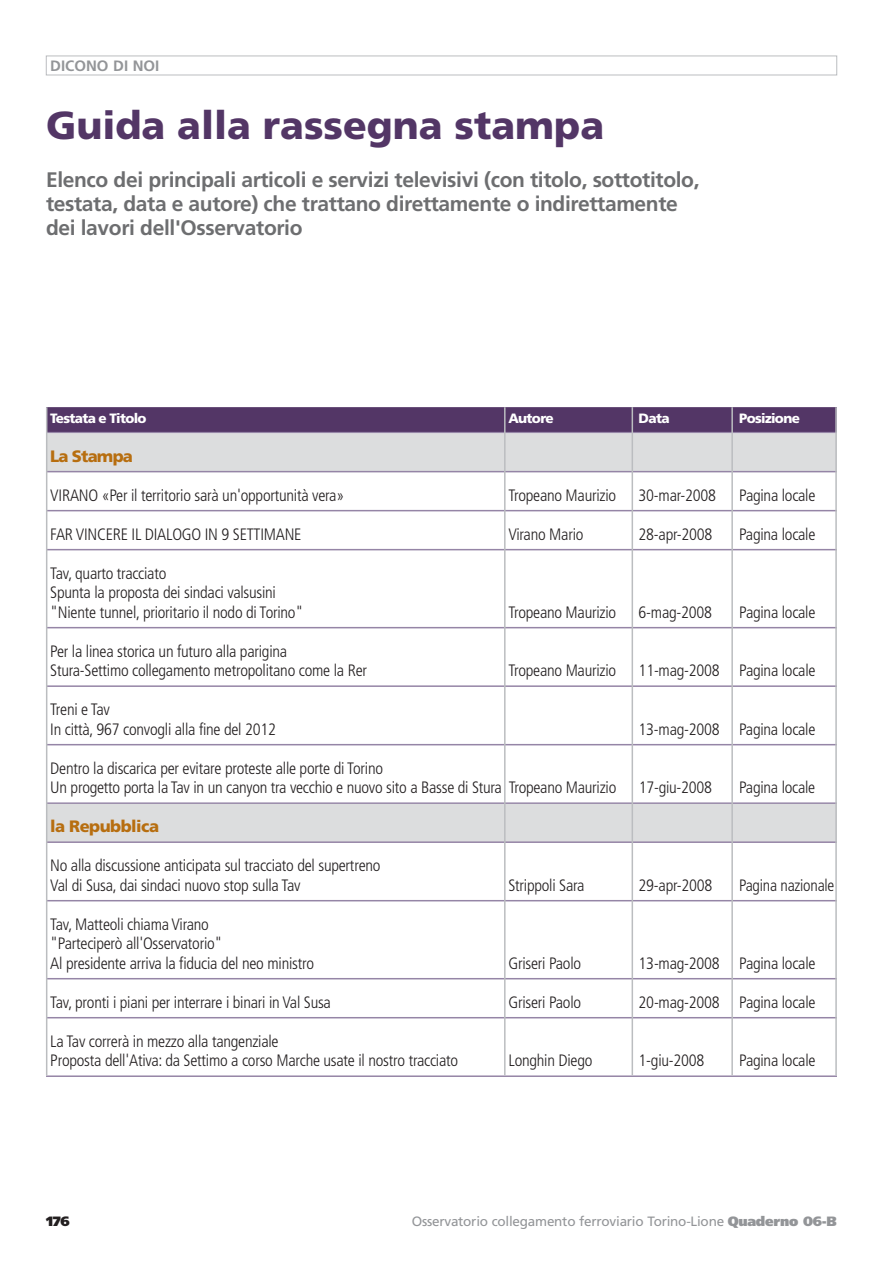
<style>
.page{position:relative;width:893px;height:1263px;background:#fff}
.page>*{position:absolute;margin:0;border:0;box-sizing:border-box;transform-origin:0 0}
.t1{font:900 39px "Frutiger";color:#533666}
.t2{font:700 21px/24px "Frutiger";letter-spacing:-.015em;color:#6d6e70}
.t3{font:300 condensed 16.5px/19.5px "Frutiger";letter-spacing:-.015em;color:#231f20}
.t4{font:900 16.5px "Frutiger";letter-spacing:-.03em;color:#b76e10}
.t5{font:900 16.5px "Frutiger";letter-spacing:-.05em;color:#b76e10}
.t6{font:700 15px "Frutiger";color:#939598}
.t7{font:13.5px "Frutiger";letter-spacing:-.015em;color:#939598}
.t8{font:900 13.5px "Frutiger";letter-spacing:-.05em;color:#fff}
.t9{font:900 13.5px "Frutiger";color:#231f20}
.s1{font-weight:900}
</style>
<div class="page">
<div style="left:46px;top:56px;width:791px;height:19px;border:1px solid #bbbdc0"></div>
<div style="left:46px;top:407px;width:791px;height:26px;background:#533666"></div>
<hr style="left:46px;top:432px;width:791px;height:1px;background:#9585a6">
<div style="left:46px;top:433px;width:791px;height:39px;background:#dcddde"></div>
<hr style="left:46px;top:471px;width:791px;height:1px;background:#9585a6">
<hr style="left:46px;top:510px;width:791px;height:1px;background:#9585a6">
<hr style="left:46px;top:549px;width:791px;height:1px;background:#9585a6">
<hr style="left:46px;top:627px;width:791px;height:1px;background:#9585a6">
<hr style="left:46px;top:685px;width:791px;height:2px;background:#9585a6">
<hr style="left:46px;top:744px;width:791px;height:1px;background:#9585a6">
<hr style="left:46px;top:802px;width:791px;height:2px;background:#9585a6">
<div style="left:46px;top:804px;width:791px;height:38px;background:#dcddde"></div>
<hr style="left:46px;top:841px;width:791px;height:2px;background:#9585a6">
<hr style="left:46px;top:900px;width:791px;height:1px;background:#9585a6">
<hr style="left:46px;top:978px;width:791px;height:1px;background:#9585a6">
<hr style="left:46px;top:1017px;width:791px;height:1px;background:#9585a6">
<hr style="left:46px;top:1075px;width:791px;height:2px;background:#9585a6">
<hr style="left:504px;top:407px;width:2px;height:668px;background:#bbbdc0">
<hr style="left:46px;top:407px;width:1px;height:668px;background:#bbbdc0">
<hr style="left:731px;top:407px;width:2px;height:668px;background:#bbbdc0">
<hr style="left:835px;top:407px;width:2px;height:668px;background:#bbbdc0">
<hr style="left:632px;top:407px;width:1px;height:668px;background:#bbbdc0">
<p class="t6" style="left:50px;top:60px;width:111px">DICONO DI NOI</p>
<h1 class="t1" style="left:46px;top:110px;width:560px">Guida alla rassegna stampa</h1>
<p class="t2" style="left:46px;top:169px;width:655px">Elenco dei principali articoli e servizi televisivi (con titolo, sottotitolo, testata, data e autore) che trattano direttamente o indirettamente dei lavori dell'Osservatorio</p>
<p class="t8" style="left:50px;top:413px;width:98px">Testata e Titolo</p>
<p class="t8" style="left:508px;top:413px;width:47px">Autore</p>
<p class="t8" style="left:639px;top:413px;width:33px">Data</p>
<p class="t8" style="left:739px;top:413px;width:62px">Posizione</p>
<p class="t5" style="left:50px;top:449px;width:84px">La Stampa</p>
<p class="t3" style="left:50px;top:486px;width:295px">VIRANO «Per il territorio sarà un'opportunità vera»</p>
<p class="t3" style="left:508px;top:486px;width:109px">Tropeano Maurizio</p>
<p class="t3" style="left:639px;top:486px;width:79px">30-mar-2008</p>
<p class="t3" style="left:739px;top:486px;width:78px">Pagina locale</p>
<p class="t3" style="left:50px;top:525px;width:253px">FAR VINCERE IL DIALOGO IN 9 SETTIMANE</p>
<p class="t3" style="left:508px;top:525px;width:76px">Virano Mario</p>
<p class="t3" style="left:639px;top:525px;width:75px">28-apr-2008</p>
<p class="t3" style="left:739px;top:525px;width:78px">Pagina locale</p>
<p class="t3" style="left:50px;top:564px;width:254px">Tav, quarto tracciato<br>Spunta la proposta dei sindaci valsusini "Niente tunnel, prioritario il nodo di Torino"</p>
<p class="t3" style="left:508px;top:603px;width:109px">Tropeano Maurizio</p>
<p class="t3" style="left:639px;top:603px;width:75px">6-mag-2008</p>
<p class="t3" style="left:739px;top:603px;width:78px">Pagina locale</p>
<p class="t3" style="left:50px;top:642px;width:318px">Per la linea storica un futuro alla parigina<br>Stura-Settimo collegamento metropolitano come la Rer</p>
<p class="t3" style="left:50px;top:701px;width:227px">Treni e Tav<br>In città, 967 convogli alla fine del 2012</p>
<p class="t3" style="left:508px;top:662px;width:109px">Tropeano Maurizio</p>
<p class="t3" style="left:639px;top:662px;width:178px">11-mag-2008 Pagina locale</p>
<p class="t3" style="left:639px;top:720px;width:178px">13-mag-2008 Pagina locale</p>
<p class="t3" style="left:50px;top:759px;width:567px">Dentro la discarica per evitare proteste alle porte di Torino<br>Un progetto porta la Tav in un canyon tra vecchio e nuovo sito a Basse di Stura Tropeano Maurizio</p>
<p class="t3" style="left:639px;top:779px;width:75px">17-giu-2008</p>
<p class="t3" style="left:739px;top:779px;width:78px">Pagina locale</p>
<p class="t4" style="left:50px;top:820px;width:110px">la Repubblica</p>
<p class="t3" style="left:50px;top:857px;width:332px">No alla discussione anticipata sul tracciato del supertreno<br>Val di Susa, dai sindaci nuovo stop sulla Tav</p>
<p class="t3" style="left:50px;top:915px;width:265px">Tav, Matteoli chiama Virano<br>"Parteciperò all'Osservatorio"<br>Al presidente arriva la fiducia del neo ministro</p>
<p class="t3" style="left:508px;top:876px;width:78px">Strippoli Sara</p>
<p class="t3" style="left:639px;top:876px;width:75px">29-apr-2008</p>
<p class="t3" style="left:739px;top:876px;width:97px">Pagina nazionale</p>
<p class="t3" style="left:508px;top:954px;width:74px">Griseri Paolo</p>
<p class="t3" style="left:639px;top:954px;width:178px">13-mag-2008 Pagina locale</p>
<p class="t3" style="left:50px;top:993px;width:282px">Tav, pronti i piani per interrare i binari in Val Susa</p>
<p class="t3" style="left:508px;top:993px;width:74px">Griseri Paolo</p>
<p class="t3" style="left:639px;top:993px;width:178px">20-mag-2008 Pagina locale</p>
<p class="t3" style="left:50px;top:1032px;width:409px">La Tav correrà in mezzo alla tangenziale<br>Proposta dell'Ativa: da Settimo a corso Marche usate il nostro tracciato</p>
<p class="t3" style="left:508px;top:1052px;width:85px">Longhin Diego</p>
<p class="t3" style="left:639px;top:1052px;width:67px">1-giu-2008</p>
<p class="t3" style="left:739px;top:1052px;width:78px">Pagina locale</p>
<p class="t9" style="left:46px;top:1216px;width:25px">176</p>
<p class="t7" style="left:412px;top:1216px;width:427px">Osservatorio collegamento ferroviario Torino-Lione <span class="s1">Quaderno 06-B</span></p>
</div>
